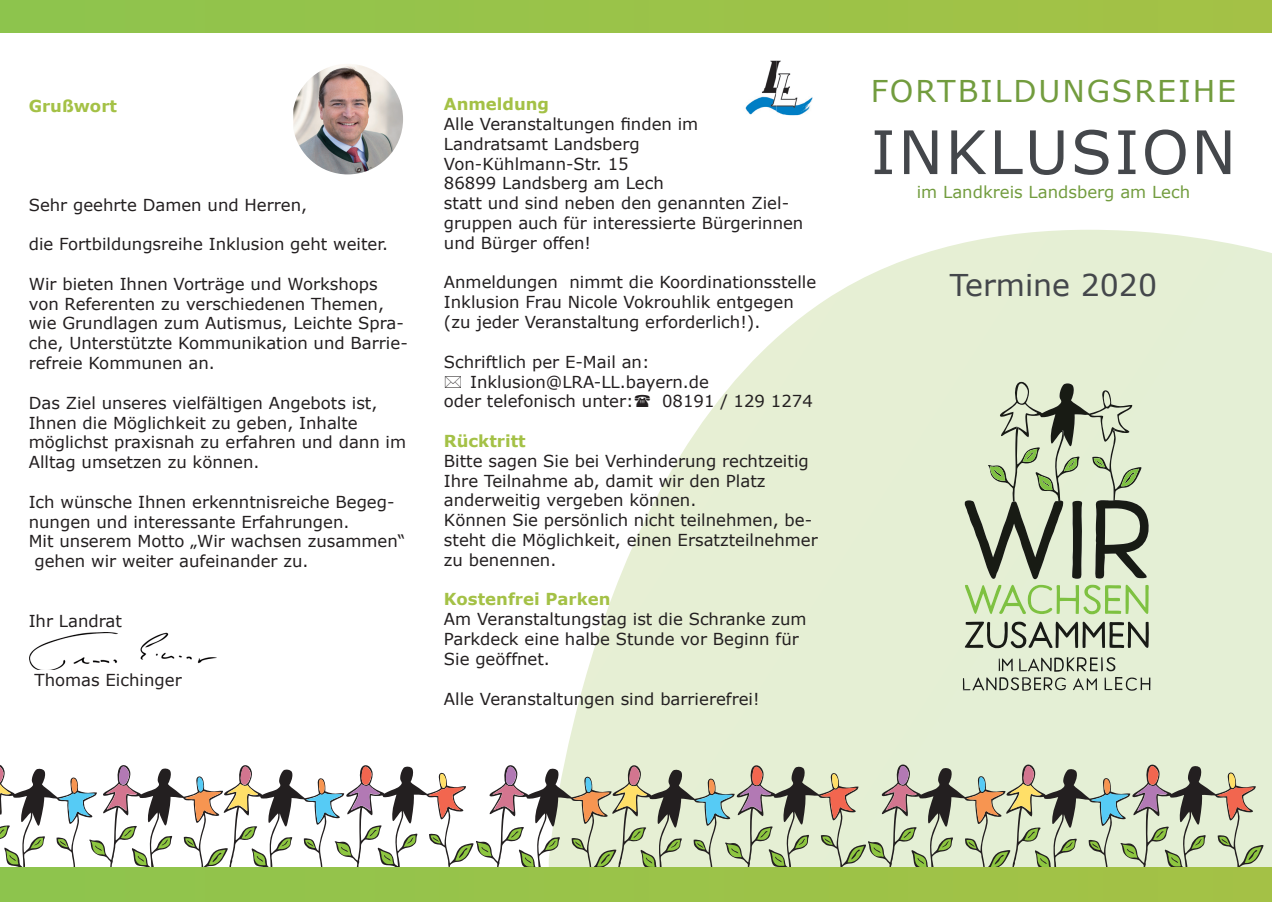
<style>
.page{position:relative;width:1272px;height:902px;background:#fff}
.page>*{position:absolute;margin:0;border:0;box-sizing:border-box;transform-origin:0 0}
.t1{font:60px "Verdana";letter-spacing:.035em;color:#44474b}
.t2{font:30px "Verdana";letter-spacing:.065em;color:#729c3e}
.t3{font:30px "Verdana";color:#44474b}
.t4{font:16.5px/19.8px "Verdana";color:#231f20}
.t5{font:700 16.5px "Verdana";color:#a4c146}
.t6{font:16.5px "Verdana";color:#729c3e}
</style>
<div class="page">
<svg style="left:564px;top:230px;width:707px;height:637px"></svg>
<div style="left:0;top:0;width:1271px;height:33px;background:#9ac349"></div>
<svg style="left:964px;top:621px;width:184px;height:27px"></svg>
<svg style="left:963px;top:382px;width:187px;height:232px"></svg>
<svg style="left:962px;top:657px;width:188px;height:33px"></svg>
<img style="left:764px;top:61px;width:27px;height:27px">
<img style="left:776px;top:88px;width:36px;height:27px">
<img style="left:30px;top:632px;width:186px;height:37px">
<img style="left:293px;top:64px;width:110px;height:110px">
<svg style="left:0;top:763px;width:1263px;height:104px"></svg>
<div style="left:0;top:867px;width:1271px;height:34px;background:#9ac349"></div>
<svg style="left:635px;top:395px;width:15px;height:12px"></svg>
<p class="t5" style="left:29px;top:95px;width:90px">Grußwort</p>
<p class="t4" style="left:29px;top:195px;width:280px">Sehr geehrte Damen und Herren,</p>
<p class="t4" style="left:29px;top:234px;width:361px">die Fortbildungsreihe Inklusion geht weiter.</p>
<p class="t4" style="left:29px;top:274px;width:380px">Wir bieten Ihnen Vorträge und Workshops von Referenten zu verschiedenen Themen, wie Grundlagen zum Autismus, Leichte Spra&shy;che, Unterstützte Kommunikation und Barrie&shy;refreie Kommunen an.</p>
<p class="t4" style="left:29px;top:393px;width:379px">Das Ziel unseres vielfältigen Angebots ist, Ihnen die Möglichkeit zu geben, Inhalte möglichst praxisnah zu erfahren und dann im Alltag umsetzen zu können.</p>
<p class="t4" style="left:29px;top:492px;width:367px">Ich wünsche Ihnen erkenntnisreiche Begeg-</p>
<p class="t4" style="left:29px;top:512px;width:322px">nungen und interessante Erfahrungen.</p>
<p class="t4" style="left:29px;top:531px;width:378px">Mit unserem Motto „Wir wachsen zusammen“</p>
<p class="t4" style="left:35px;top:551px;width:275px">gehen wir weiter aufeinander zu.</p>
<p class="t4" style="left:29px;top:611px;width:95px">Ihr Landrat</p>
<p class="t4" style="left:35px;top:670px;width:149px">Thomas Eichinger</p>
<p class="t5" style="left:444px;top:93px;width:107px">Anmeldung</p>
<p class="t4" style="left:444px;top:114px;width:361px">Alle Veranstaltungen finden im<br>Landratsamt Landsberg<br>Von-Kühlmann-Str. 15<br>86899 Landsberg am Lech<br>statt und sind neben den genannten Ziel&shy;gruppen auch für interessierte Bürgerinnen und Bürger offen!</p>
<p class="t4" style="left:444px;top:273px;width:374px">Anmeldungen nimmt die Koordinationsstelle<br>Inklusion Frau Nicole Vokrouhlik entgegen (zu jeder Veranstaltung erforderlich!).</p>
<p class="t4" style="left:444px;top:352px;width:207px">Schriftlich per E-Mail an:</p>
<p class="t4" style="left:470px;top:372px;width:240px">Inklusion@LRA-LL.bayern.de</p>
<p class="t4" style="left:444px;top:391px;width:191px">oder telefonisch unter:</p>
<p class="t4" style="left:662px;top:391px;width:152px">08191 / 129 1274</p>
<p class="t5" style="left:444px;top:430px;width:83px">Rücktritt</p>
<p class="t4" style="left:444px;top:451px;width:375px">Bitte sagen Sie bei Verhinderung rechtzeitig Ihre Teilnahme ab, damit wir den Platz anderweitig vergeben können.<br>Können Sie persönlich nicht teilnehmen, be&shy;steht die Möglichkeit, einen Ersatzteilnehmer zu benennen.</p>
<p class="t5" style="left:444px;top:588px;width:168px">Kostenfrei Parken</p>
<p class="t4" style="left:444px;top:609px;width:364px">Am Veranstaltungstag ist die Schranke zum<br>Parkdeck eine halbe Stunde vor Beginn für<br>Sie geöffnet.</p>
<p class="t4" style="left:444px;top:688px;width:317px">Alle Veranstaltungen sind barrierefrei!</p>
<h2 class="t2" style="left:870px;top:72px;width:367px">FORTBILDUNGSREIHE</h2>
<h1 class="t1" style="left:870px;top:114px;width:367px">INKLUSION</h1>
<p class="t6" style="left:916px;top:182px;width:275px">im Landkreis Landsberg am Lech</p>
<h2 class="t3" style="left:949px;top:265px;width:209px">Termine 2020</h2>
</div>
